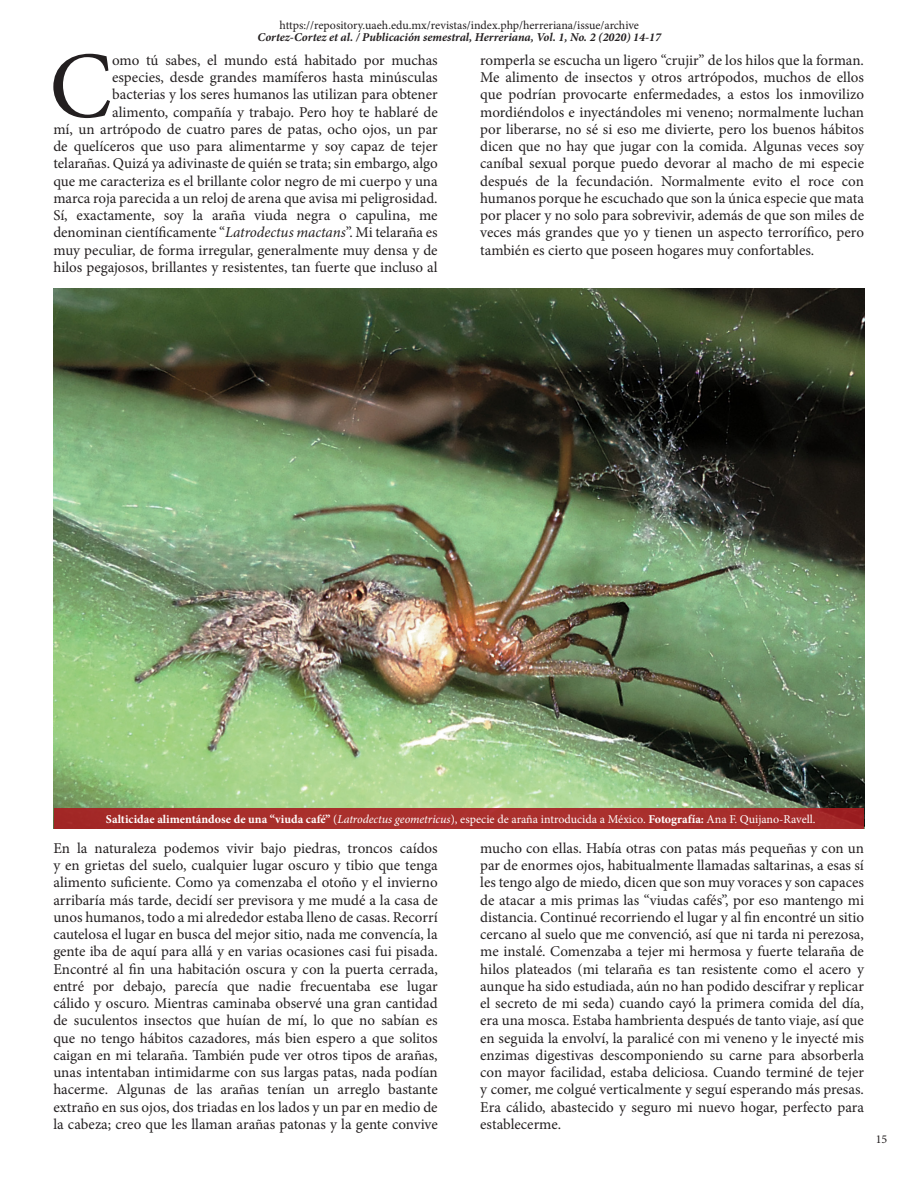
<style>
.page{position:relative;width:918px;height:1188px;background:#fff}
.page>*{position:absolute;margin:0;border:0;box-sizing:border-box;transform-origin:0 0}
.t1{font:94.65px "Minion Pro";color:#231f20}
.t2{font:15px/17.2px "Minion Pro";color:#231f20;text-align:justify}
.t3{font:12px "Minion Pro";color:#fff}
.t4{font:12px "Minion Pro";letter-spacing:-.005em;color:#231f20}
.t5{font:italic 700 12px "Minion Pro";color:#231f20}
.s1{font-style:italic}
.s2{font-weight:700}
</style>
<div class="page">
<img style="left:53px;top:289px;width:811px;height:540px">
<div style="left:54px;top:809px;width:810px;height:20px;background:#a92f2c"></div>
<p class="t4" style="left:279px;top:17px;width:361px">https://repository.uaeh.edu.mx/revistas/index.php/herreriana/issue/archive</p>
<p class="t5" style="left:257px;top:28px;width:405px">Cortez-Cortez et al. / Publicación semestral, Herreriana, Vol. 1, No. 2 (2020) 14-17</p>
<p class="t1" style="left:49px;top:23px;width:64px">C</p>
<p class="t2" style="left:53px;top:52px;width:386px;text-align:right">omo tú sabes, el mundo está habitado por muchas<br>especies, desde grandes mamíferos hasta minúsculas<br>bacterias y los seres humanos las utilizan para obtener alimento, compañía y trabajo. Pero hoy te hablaré de<br>mí, un artrópodo de cuatro pares de patas, ocho ojos, un par de quelíceros que uso para alimentarme y soy capaz de tejer telarañas. Quizá ya adivinaste de quién se trata; sin embargo, algo que me caracteriza es el brillante color negro de mi cuerpo y una marca roja parecida a un reloj de arena que avisa mi peligrosidad.<br>Sí, exactamente, soy la araña viuda negra o capulina, me denominan científicamente “<span class="s1">Latrodectus mactans</span>”. Mi telaraña es muy peculiar, de forma irregular, generalmente muy densa y de hilos pegajosos, brillantes y resistentes, tan fuerte que incluso al</p>
<p class="t2" style="left:480px;top:52px;width:385px">romperla se escucha un ligero “crujir” de los hilos que la forman.<br>Me alimento de insectos y otros artrópodos, muchos de ellos que podrían provocarte enfermedades, a estos los inmovilizo mordiéndolos e inyectándoles mi veneno; normalmente luchan por liberarse, no sé si eso me divierte, pero los buenos hábitos dicen que no hay que jugar con la comida. Algunas veces soy caníbal sexual porque puedo devorar al macho de mi especie después de la fecundación. Normalmente evito el roce con humanos porque he escuchado que son la única especie que mata por placer y no solo para sobrevivir, además de que son miles de veces más grandes que yo y tienen un aspecto terrorífico, pero también es cierto que poseen hogares muy confortables.</p>
<p class="t3" style="left:106px;top:811px;width:711px"><span class="s2">Salticidae alimentándose de una “viuda café”</span> (<span class="s1">Latrodectus geometricus</span>), especie de araña introducida a México. <span class="s2">Fotografía:</span> Ana F. Quijano-Ravell.</p>
<p class="t2" style="left:53px;top:839px;width:386px">En la naturaleza podemos vivir bajo piedras, troncos caídos y en grietas del suelo, cualquier lugar oscuro y tibio que tenga alimento suficiente. Como ya comenzaba el otoño y el invierno arribaría más tarde, decidí ser previsora y me mudé a la casa de unos humanos, todo a mi alrededor estaba lleno de casas. Recorrí cautelosa el lugar en busca del mejor sitio, nada me convencía, la gente iba de aquí para allá y en varias ocasiones casi fui pisada.<br>Encontré al fin una habitación oscura y con la puerta cerrada, entré por debajo, parecía que nadie frecuentaba ese lugar cálido y oscuro. Mientras caminaba observé una gran cantidad de suculentos insectos que huían de mí, lo que no sabían es que no tengo hábitos cazadores, más bien espero a que solitos caigan en mi telaraña. También pude ver otros tipos de arañas, unas intentaban intimidarme con sus largas patas, nada podían hacerme. Algunas de las arañas tenían un arreglo bastante extraño en sus ojos, dos triadas en los lados y un par en medio de la cabeza; creo que les llaman arañas patonas y la gente convive</p>
<p class="t2" style="left:480px;top:839px;width:385px">mucho con ellas. Había otras con patas más pequeñas y con un par de enormes ojos, habitualmente llamadas saltarinas, a esas sí les tengo algo de miedo, dicen que son muy voraces y son capaces de atacar a mis primas las “viudas cafés”, por eso mantengo mi distancia. Continué recorriendo el lugar y al fin encontré un sitio cercano al suelo que me convenció, así que ni tarda ni perezosa, me instalé. Comenzaba a tejer mi hermosa y fuerte telaraña de hilos plateados (mi telaraña es tan resistente como el acero y aunque ha sido estudiada, aún no han podido descifrar y replicar el secreto de mi seda) cuando cayó la primera comida del día, era una mosca. Estaba hambrienta después de tanto viaje, así que en seguida la envolví, la paralicé con mi veneno y le inyecté mis enzimas digestivas descomponiendo su carne para absorberla con mayor facilidad, estaba deliciosa. Cuando terminé de tejer y comer, me colgué verticalmente y seguí esperando más presas.<br>Era cálido, abastecido y seguro mi nuevo hogar, perfecto para establecerme.</p>
<p class="t4" style="left:876px;top:1131px;width:13px">15</p>
</div>
